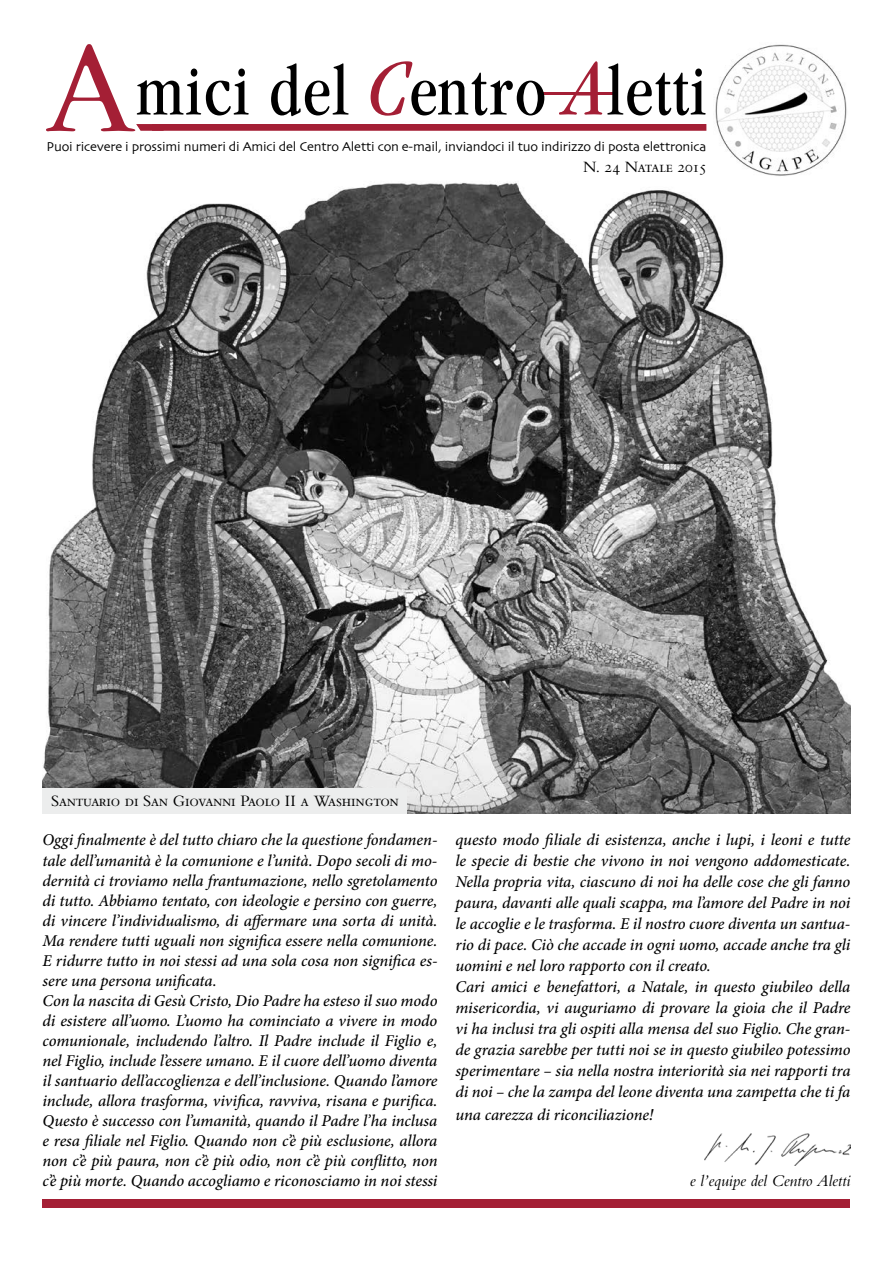
<style>
.page{position:relative;width:893px;height:1263px;background:#fff}
.page>*{position:absolute;margin:0;border:0;box-sizing:border-box;transform-origin:0 0}
.t1{font:condensed 72px "Garamond";letter-spacing:.025em;color:#000}
.t2{font:italic 16.95px "Bembo MT Pro";letter-spacing:-.01em;color:#000}
.t3{font:italic 500 16.5px/20.1px "Minion Pro";letter-spacing:-.005em;color:#000}
.t4{font:16.5px "Bembo MT Pro";letter-spacing:-.02em;color:#000}
.t5{font:16.5px "Bembo MT Pro";letter-spacing:-.04em;color:#000}
.t6{font:13.5px "Skia";letter-spacing:-.015em;color:#000}
.s1{font-weight:300;font-size:135px;color:#a41f35}
.s2{font-style:italic;font-size:82.5px;color:#a41f35}
</style>
<div class="page">
<hr style="left:543px;top:92px;width:70px;height:3px;background:#a41f35">
<svg style="left:136px;top:124px;width:571px;height:7px;background:#a7273c"></svg>
<img style="left:715px;top:44px;width:132px;height:132px">
<div style="left:43px;top:1199px;width:807px;height:9px;background:#a41f35"></div>
<img style="left:705px;top:1133px;width:145px;height:32px">
<img style="left:43px;top:182px;width:807px;height:631px">
<div style="left:43px;top:788px;width:364px;height:25px;background:#eceded"></div>
<h1 class="t1" style="left:50px;top:51px;width:657px"><span class="s1">A</span>mici del <span class="s2">C</span>entro <span class="s2">A</span>letti</h1>
<p class="t6" style="left:47px;top:139px;width:661px">Puoi ricevere i prossimi numeri di Amici del Centro Aletti con e-mail, inviandoci il tuo indirizzo di posta elettronica</p>
<p class="t5" style="left:583px;top:157px;width:125px">N. 24 Natale 2015</p>
<p class="t4" style="left:51px;top:791px;width:349px">Santuario di San Giovanni Paolo II a Washington</p>
<p class="t3" style="left:43px;top:830px;width:397px">Oggi finalmente è del tutto chiaro che la questione fondamen&shy;tale dell’umanità è la comunione e l’unità. Dopo secoli di mo&shy;dernità ci troviamo nella frantumazione, nello sgretolamento di tutto. Abbiamo tentato, con ideologie e persino con guerre, di vincere l’individualismo, di affermare una sorta di unità.<br>Ma rendere tutti uguali non significa essere nella comunione.<br>E ridurre tutto in noi stessi ad una sola cosa non significa es&shy;sere una persona unificata.<br>Con la nascita di Gesù Cristo, Dio Padre ha esteso il suo modo di esistere all’uomo. L’uomo ha cominciato a vivere in modo comunionale, includendo l’altro. Il Padre include il Figlio e, nel Figlio, include l’essere umano. E il cuore dell’uomo diventa il santuario dell’accoglienza e dell’inclusione. Quando l’amore include, allora trasforma, vivifica, ravviva, risana e purifica.<br>Questo è successo con l’umanità, quando il Padre l’ha inclusa e resa filiale nel Figlio. Quando non c’è più esclusione, allora non c’è più paura, non c’è più odio, non c’è più conflitto, non c’è più morte. Quando accogliamo e riconosciamo in noi stessi</p>
<p class="t3" style="left:455px;top:829px;width:397px;line-height:21.1px">questo modo filiale di esistenza, anche i lupi, i leoni e tutte le specie di bestie che vivono in noi vengono addomesticate.<br>Nella propria vita, ciascuno di noi ha delle cose che gli fanno paura, davanti alle quali scappa, ma l’amore del Padre in noi le accoglie e le trasforma. E il nostro cuore diventa un santua&shy;rio di pace. Ciò che accade in ogni uomo, accade anche tra gli uomini e nel loro rapporto con il creato.<br>Cari amici e benefattori, a Natale, in questo giubileo della misericordia, vi auguriamo di provare la gioia che il Padre vi ha inclusi tra gli ospiti alla mensa del suo Figlio. Che gran&shy;de grazia sarebbe per tutti noi se in questo giubileo potessimo sperimentare – sia nella nostra interiorità sia nei rapporti tra di noi – che la zampa del leone diventa una zampetta che ti fa una carezza di riconciliazione!</p>
<p class="t2" style="left:690px;top:1171px;width:162px">e l’equipe del Centro Aletti</p>
</div>
